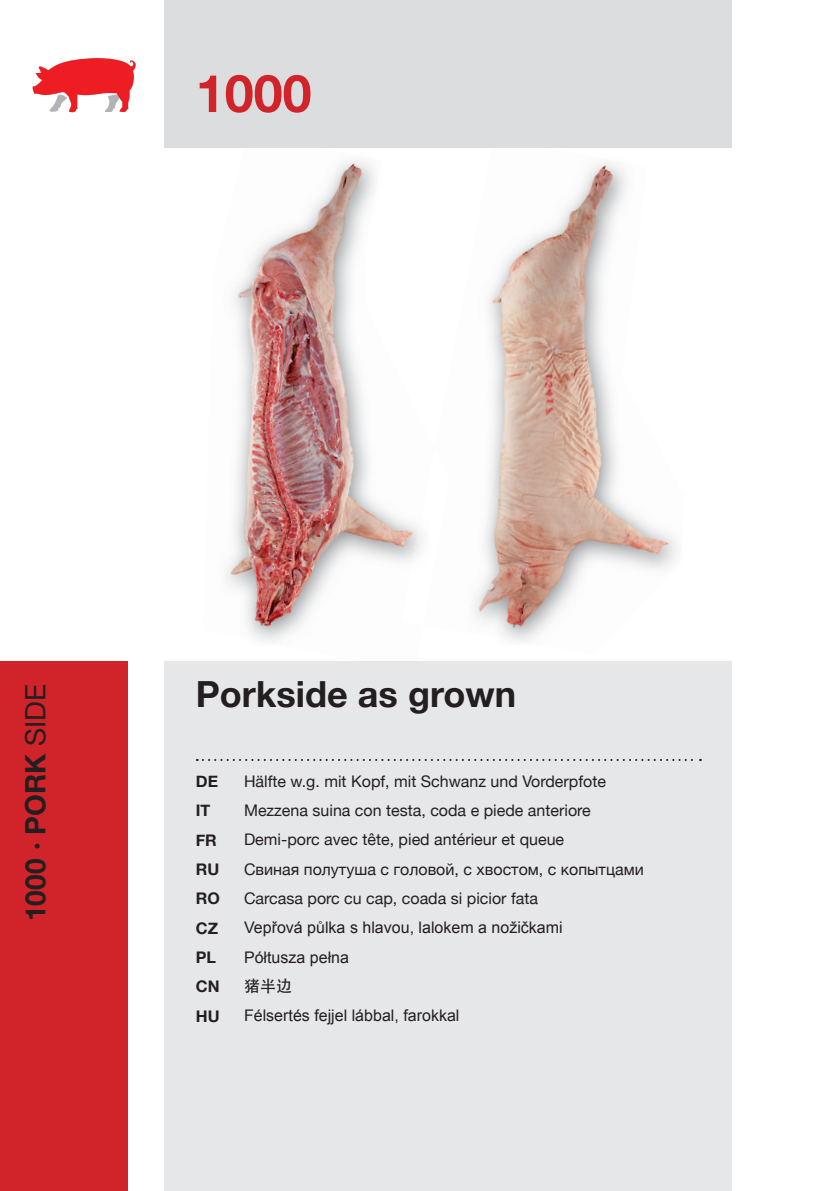
<style>
.page{position:relative;width:840px;height:1191px;background:#fff}
.page>*{position:absolute;margin:0;border:0;box-sizing:border-box;transform-origin:0 0}
.t1{font:700 52px "Helvetica Neue";color:#d1232a}
.t2{font:700 36px "Helvetica Neue";color:#231f20}
.t3{font:700 28px "Helvetica Neue";color:#231f20}
.t4{font:16px/29.4px "Helvetica Neue";color:#231f20}
.t5{font:16px/29.4px "Arial";color:#231f20}
.t6{font:700 16px/29.4px "Helvetica Neue";color:#231f20}
.t7{font:16px "Adobe Heiti Std Regular G Bpc EUC H";color:#231f20}
.s1{font-weight:400}
</style>
<div class="page">
<img style="left:488px;top:162px;width:138px;height:195px">
<img style="left:518px;top:357px;width:159px;height:207px">
<img style="left:484px;top:345px;width:34px;height:219px">
<img style="left:474px;top:564px;width:197px;height:78px">
<img style="left:233px;top:160px;width:142px;height:181px">
<img style="left:231px;top:341px;width:128px;height:219px">
<img style="left:347px;top:380px;width:54px;height:182px">
<img style="left:226px;top:560px;width:135px;height:81px">
<img style="left:401px;top:520px;width:21px;height:42px">
<div style="left:164px;top:661px;width:567px;height:530px;background:#e6e7e9"></div>
<div style="left:164px;top:0;width:567px;height:147px;background:#dcdddf"></div>
<div style="left:0;top:661px;width:128px;height:530px;background:#d1232a"></div>
<svg style="left:197px;top:759px;width:503px;height:2px"></svg>
<svg style="left:33px;top:58px;width:103px;height:55px"></svg>
<h1 class="t1" style="left:196px;top:61px;width:117px">1000</h1>
<h3 class="t3" style="left:18px;top:921px;width:238px;rotate:-90deg">1000 · PORK <span class="s1">SIDE</span></h3>
<h2 class="t2" style="left:196px;top:672px;width:321px">Porkside as grown</h2>
<p class="t6" style="left:196px;top:766px;width:25px">DE<br>IT<br>FR<br>RU<br>RO<br>CZ<br>PL<br>CN<br>HU</p>
<p class="t4" style="left:244px;top:766px;width:401px">Hälfte w.g. mit Kopf, mit Schwanz und Vorderpfote Mezzena suina con testa, coda e piede anteriore Demi-porc avec tête, pied antérieur et queue<br>Свиная полутуша с головой, с хвостом, с копытцами Carcasa porc cu cap, coada si picior fata</p>
<p class="t5" style="left:244px;top:913px;width:320px">Vepřová půlka s hlavou, lalokem a nožičkami<br>Półtusza pełna</p>
<p class="t7" style="left:244px;top:980px;width:49px">猪半边</p>
<p class="t5" style="left:244px;top:1001px;width:217px">Félsertés fejjel lábbal, farokkal</p>
</div>
